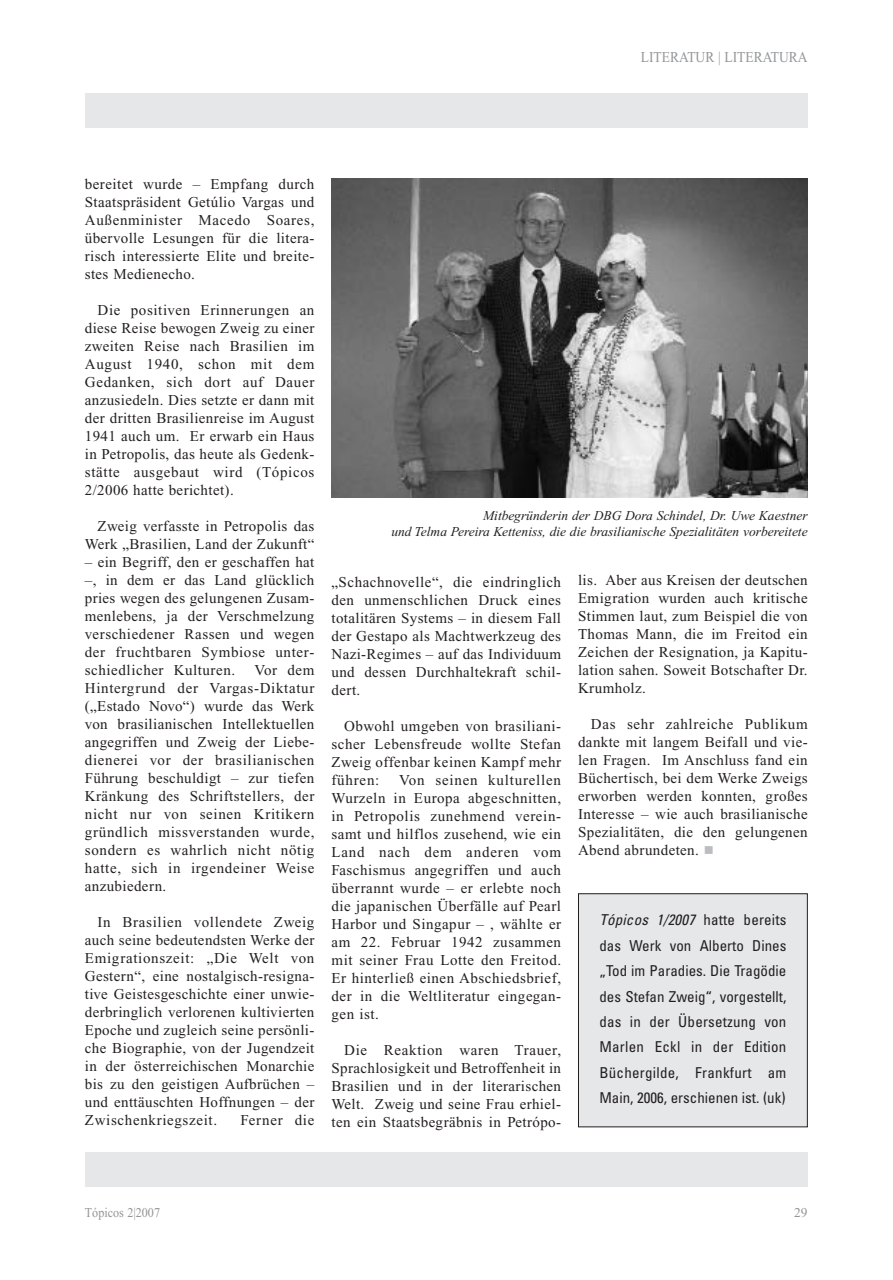
<style>
.page{position:relative;width:893px;height:1280px;background:#fff}
.page>*{position:absolute;margin:0;border:0;box-sizing:border-box;transform-origin:0 0}
.t1{font:15px/18px "Times";letter-spacing:.025em;color:#231f20;text-align:justify}
.t2{font:condensed 15px/25.3px "Univers";letter-spacing:.02em;color:#231f20;text-align:justify}
.t3{font:15px "Times";color:#939598;scale:.9 1}
.t4{font:15px "Times";letter-spacing:.045em;color:#231f20}
.t5{font:italic 13.5px/16.2px "Times";color:#231f20;text-align:right}
.t6{font:13.5px "Times";color:#939598;scale:.9 1}
.t7{font:13.5px "Times";color:#939598}
.s1{font-style:italic}
</style>
<div class="page">
<div style="left:578px;top:894px;width:229px;height:233px;background:#e6e7e9"></div>
<div style="left:578px;top:893px;width:230px;height:234px;border:1px solid #231f20"></div>
<img style="left:331px;top:179px;width:477px;height:319px">
<div style="left:85px;top:94px;width:723px;height:34px;background:#e6e7e9"></div>
<div style="left:85px;top:1153px;width:723px;height:34px;background:#e6e7e9"></div>
<p class="t3" style="left:641px;top:51px;width:187px">LITERATUR | LITERATURA</p>
<p class="t1" style="left:85px;top:177px;width:231px">bereitet wurde – Empfang durch Staatspräsident Getúlio Vargas und Außenminister Macedo Soares, übervolle Lesungen für die litera&shy;risch interessierte Elite und breite&shy;stes Medienecho.</p>
<p class="t1" style="left:85px;top:303px;width:231px;text-indent:13px">Die positiven Erinnerungen an diese Reise bewogen Zweig zu einer zweiten Reise nach Brasilien im August 1940, schon mit dem Gedanken, sich dort auf Dauer anzusiedeln. Dies setzte er dann mit der dritten Brasilienreise im August 1941 auch um. Er erwarb ein Haus in Petropolis, das heute als Gedenk&shy;stätte ausgebaut wird (Tópicos 2/2006 hatte berichtet).</p>
<p class="t1" style="left:85px;top:519px;width:231px;text-align:right">Zweig verfasste in Petropolis das<br>Werk „Brasilien, Land der Zukunft“</p>
<p class="t1" style="left:85px;top:555px;width:231px">– ein Begriff, den er geschaffen hat –, in dem er das Land glücklich pries wegen des gelungenen Zusam&shy;menlebens, ja der Verschmelzung verschiedener Rassen und wegen der fruchtbaren Symbiose unter&shy;schiedlicher Kulturen.</p>
<p class="t1" style="left:85px;top:663px;width:231px;text-indent:170px">Vor dem Hintergrund der Vargas-Diktatur („Estado Novo“) wurde das Werk von brasilianischen Intellektuellen angegriffen und Zweig der Liebe&shy;dienerei vor der brasilianischen Führung beschuldigt – zur tiefen Kränkung des Schriftstellers, der nicht nur von seinen Kritikern gründlich missverstanden wurde, sondern es wahrlich nicht nötig hatte, sich in irgendeiner Weise anzubiedern.</p>
<p class="t1" style="left:85px;top:915px;width:231px;text-indent:13px">In Brasilien vollendete Zweig auch seine bedeutendsten Werke der Emigrationszeit: „Die Welt von Gestern“, eine nostalgisch-resigna&shy;tive Geistesgeschichte einer unwie&shy;derbringlich verlorenen kultivierten Epoche und zugleich seine persönli&shy;che Biographie, von der Jugendzeit in der österreichischen Monarchie bis zu den geistigen Aufbrüchen – und enttäuschten Hoffnungen – der Zwischenkriegszeit.</p>
<p class="t4" style="left:241px;top:1115px;width:75px">Ferner die</p>
<p class="t5" style="left:391px;top:509px;width:418px">Mitbegründerin der DBG Dora Schindel, Dr. Uwe Kaestner<br>und Telma Pereira Ketteniss, die die brasilianische Spezialitäten vorbereitete</p>
<p class="t1" style="left:578px;top:572px;width:231px">lis. Aber aus Kreisen der deutschen Emigration wurden auch kritische Stimmen laut, zum Beispiel die von Thomas Mann, die im Freitod ein Zeichen der Resignation, ja Kapitu&shy;lation sahen. Soweit Botschafter Dr.<br>Krumholz.</p>
<p class="t1" style="left:578px;top:716px;width:231px;text-indent:13px">Das sehr zahlreiche Publikum dankte mit langem Beifall und vie&shy;len Fragen. Im Anschluss fand ein Büchertisch, bei dem Werke Zweigs erworben werden konnten, großes Interesse – wie auch brasilianische Spezialitäten, die den gelungenen Abend abrundeten.</p>
<p class="t1" style="left:331px;top:574px;width:231px">„Schachnovelle“, die eindringlich den unmenschlichen Druck eines totalitären Systems – in diesem Fall der Gestapo als Machtwerkzeug des Nazi-Regimes – auf das Individuum und dessen Durchhaltekraft schil&shy;dert.</p>
<p class="t1" style="left:331px;top:718px;width:231px;text-indent:13px">Obwohl umgeben von brasiliani&shy;scher Lebensfreude wollte Stefan Zweig offenbar keinen Kampf mehr führen:</p>
<p class="t1" style="left:331px;top:772px;width:231px;text-indent:68px">Von seinen kulturellen Wurzeln in Europa abgeschnitten, in Petropolis zunehmend verein&shy;samt und hilflos zusehend, wie ein Land nach dem anderen vom Faschismus angegriffen und auch überrannt wurde – er erlebte noch die japanischen Überfälle auf Pearl Harbor und Singapur – , wählte er am 22. Februar 1942 zusammen mit seiner Frau Lotte den Freitod.<br>Er hinterließ einen Abschiedsbrief, der in die Weltliteratur eingegan&shy;gen ist.</p>
<p class="t1" style="left:331px;top:1042px;width:231px;text-indent:13px">Die Reaktion waren Trauer, Sprachlosigkeit und Betroffenheit in Brasilien und in der literarischen Welt. Zweig und seine Frau erhiel&shy;ten ein Staatsbegräbnis in Petrópo-</p>
<p class="t2" style="left:599px;top:909px;width:189px"><span class="s1">Tópicos 1/2007</span> hatte bereits das Werk von Alberto Dines „Tod im Paradies. Die Tragödie des Stefan Zweig“, vorgestellt, das in der Übersetzung von Marlen Eckl in der Edition Büchergilde, Frankfurt am Main, 2006, erschienen ist. (uk)</p>
<p class="t6" style="left:85px;top:1208px;width:85px">Tópicos 2|2007</p>
<p class="t7" style="left:794px;top:1208px;width:15px">29</p>
</div>
